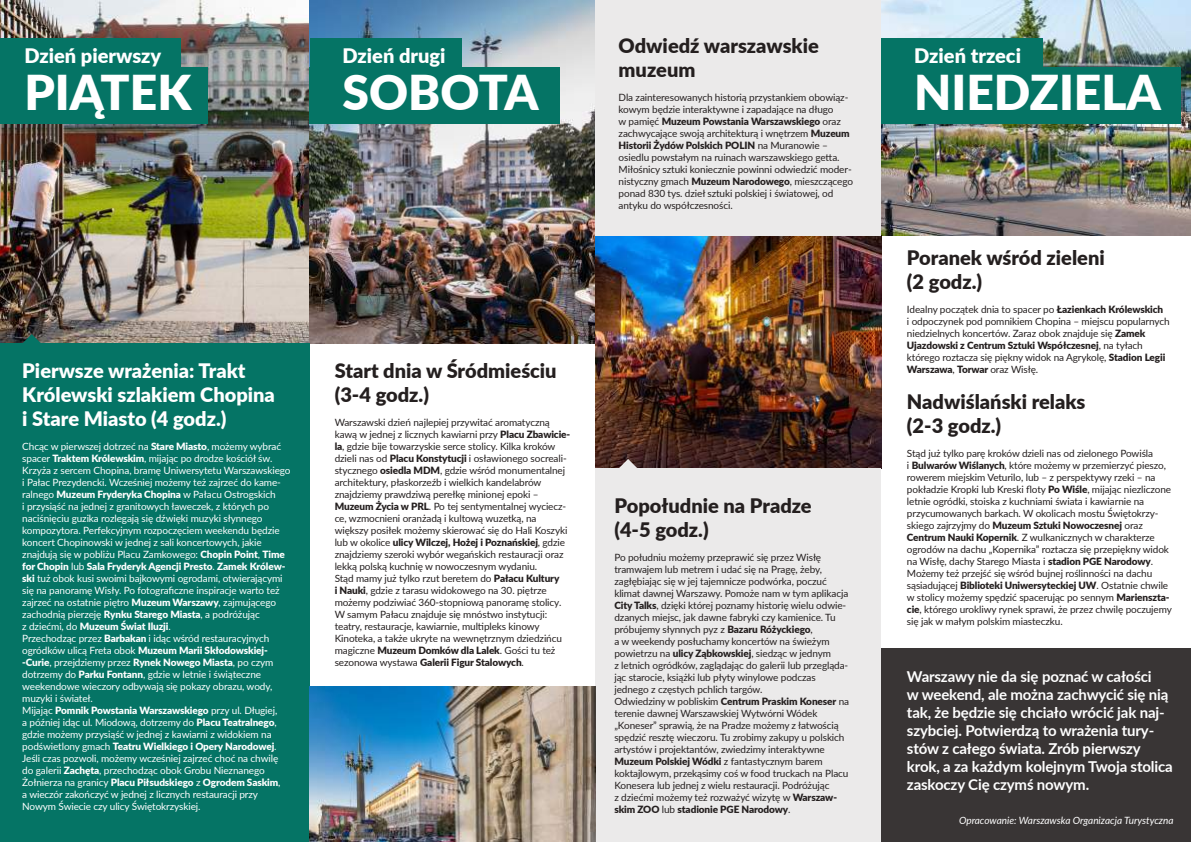
<style>
.page{position:relative;width:1191px;height:842px;background:#fff}
.page>*{position:absolute;margin:0;border:0;box-sizing:border-box;transform-origin:0 0}
.t1{font:900 48px "Lato";color:#fff}
.t2{font:900 20px/24px "Lato";color:#241f1f}
.t3{font:900 20px/24px "Lato";color:#fff}
.t4{font:700 15px/18px "Lato";letter-spacing:-.01em;color:#fff}
.t5{font:10px/12px "Lato";letter-spacing:-.01em;color:#241f1f}
.t6{font:10px/12px "Lato";letter-spacing:-.01em;color:#fff}
.t7{font:italic 10px "Lato";color:#fff}
.s1{font-weight:900}
</style>
<div class="page">
<img style="left:0;top:0;width:595px;height:344px">
<img style="left:881px;top:0;width:310px;height:235px">
<img style="left:595px;top:235px;width:286px;height:233px">
<div style="left:881px;top:649px;width:310px;height:193px;background:#393535"></div>
<div style="left:595px;top:0;width:286px;height:235px;background:#ebeaea"></div>
<div style="left:595px;top:468px;width:286px;height:374px;background:#ebeaea"></div>
<svg style="left:618px;top:459px;width:19px;height:9px"></svg>
<div style="left:0;top:343px;width:309px;height:499px;background:#057465"></div>
<svg style="left:22px;top:334px;width:19px;height:9px"></svg>
<div style="left:0;top:38px;width:180px;height:40px;background:#057465"></div>
<div style="left:0;top:67px;width:208px;height:57px;background:#057465"></div>
<div style="left:310px;top:38px;width:151px;height:40px;background:#057465"></div>
<div style="left:310px;top:67px;width:250px;height:57px;background:#057465"></div>
<div style="left:881px;top:38px;width:162px;height:40px;background:#057465"></div>
<div style="left:881px;top:67px;width:300px;height:57px;background:#057465"></div>
<img style="left:309px;top:687px;width:286px;height:155px">
<h2 class="t3" style="left:24px;top:42px;width:138px">Dzień pierwszy</h2>
<h1 class="t1" style="left:24px;top:56px;width:168px">PIĄTEK</h1>
<h2 class="t3" style="left:342px;top:42px;width:105px">Dzień drugi</h2>
<h1 class="t1" style="left:342px;top:56px;width:197px">SOBOTA</h1>
<h2 class="t2" style="left:618px;top:33px;width:202px">Odwiedź warszawskie muzeum</h2>
<p class="t5" style="left:618px;top:91px;width:236px">Dla zainteresowanych historią przystankiem obowiąz&shy;kowym będzie interaktywne i zapadające na długo<br>w pamięć <span class="s1">Muzeum Powstania Warszawskiego</span> oraz zachwycające swoją architekturą i wnętrzem <span class="s1">Muzeum Historii Żydów Polskich POLIN</span> na Muranowie – osiedlu powstałym na ruinach warszawskiego getta.<br>Miłośnicy sztuki koniecznie powinni odwiedzić moder&shy;nistyczny gmach <span class="s1">Muzeum Narodowego</span>, mieszczącego ponad 830 tys. dzieł sztuki polskiej i światowej, od antyku do współczesności.</p>
<h2 class="t3" style="left:22px;top:358px;width:254px">Pierwsze wrażenia: Trakt<br>Królewski szlakiem Chopina i Stare Miasto (4 godz.)</h2>
<p class="t6" style="left:22px;top:440px;width:270px">Chcąc w pierwszej dotrzeć na <span class="s1">Stare Miasto</span>, możemy wybrać spacer <span class="s1">Traktem Królewskim</span>, mijając po drodze kościół św.<br>Krzyża z sercem Chopina, bramę Uniwersytetu Warszawskiego i Pałac Prezydencki. Wcześniej możemy też zajrzeć do kame&shy;ralnego <span class="s1">Muzeum Fryderyka Chopina</span> w Pałacu Ostrogskich<br>i przysiąść na jednej z granitowych ławeczek, z których po naciśnięciu guzika rozlegają się dźwięki muzyki słynnego kompozytora. Perfekcyjnym rozpoczęciem weekendu będzie koncert Chopinowski w jednej z sali koncertowych, jakie znajdują się w pobliżu Placu Zamkowego: <span class="s1">Chopin Point</span>, <span class="s1">Time for Chopin</span> lub <span class="s1">Sala Fryderyk Agencji Presto</span>. <span class="s1">Zamek Królew&shy;ski</span> tuż obok kusi swoimi bajkowymi ogrodami, otwierającymi się na panoramę Wisły. Po fotograficzne inspiracje warto też zajrzeć na ostatnie piętro <span class="s1">Muzeum Warszawy</span>, zajmującego zachodnią pierzeję <span class="s1">Rynku Starego Miasta</span>, a podróżując<br>z dziećmi, do <span class="s1">Muzeum Świat Iluzji</span>.<br>Przechodząc przez <span class="s1">Barbakan</span> i idąc wśród restauracyjnych ogródków ulicą Freta obok <span class="s1">Muzeum Marii Skłodowskiej--Curie</span>, przejdziemy przez <span class="s1">Rynek Nowego Miasta</span>, po czym dotrzemy do <span class="s1">Parku Fontann</span>, gdzie w letnie i świąteczne weekendowe wieczory odbywają się pokazy obrazu, wody, muzyki i świateł.<br>Mijając <span class="s1">Pomnik Powstania Warszawskiego</span> przy ul. Długiej,<br>a później idąc ul. Miodową, dotrzemy do <span class="s1">Placu Teatralnego</span>, gdzie możemy przysiąść w jednej z kawiarni z widokiem na podświetlony gmach <span class="s1">Teatru Wielkiego i Opery Narodowej</span>.<br>Jeśli czas pozwoli, możemy wcześniej zajrzeć choć na chwilę do galerii <span class="s1">Zachęta</span>, przechodząc obok Grobu Nieznanego Żołnierza na granicy <span class="s1">Placu Piłsudskiego</span> z <span class="s1">Ogrodem Saskim</span>,<br>a wieczór zakończyć w jednej z licznych restauracji przy Nowym Świecie czy ulicy Świętokrzyskiej.</p>
<h2 class="t2" style="left:335px;top:358px;width:223px">Start dnia w Śródmieściu (3-4 godz.)</h2>
<p class="t5" style="left:335px;top:416px;width:237px">Warszawski dzień najlepiej przywitać aromatyczną kawą w jednej z licznych kawiarni przy <span class="s1">Placu Zbawicie&shy;la</span>, gdzie bije towarzyskie serce stolicy. Kilka kroków dzieli nas od <span class="s1">Placu Konstytucji</span> i osławionego socreali&shy;stycznego <span class="s1">osiedla MDM</span>, gdzie wśród monumentalnej architektury, płaskorzeźb i wielkich kandelabrów znajdziemy prawdziwą perełkę minionej epoki – <span class="s1">Muzeum Życia w PRL</span>. Po tej sentymentalnej wyciecz&shy;ce, wzmocnieni oranżadą i kultową wuzetką, na większy posiłek możemy skierować się do Hali Koszyki lub w okolice <span class="s1">ulicy Wilczej, Hożej i Poznańskiej</span>, gdzie znajdziemy szeroki wybór wegańskich restauracji oraz lekką polską kuchnię w nowoczesnym wydaniu.<br>Stąd mamy już tylko rzut beretem do <span class="s1">Pałacu Kultury<br>i Nauki</span>, gdzie z tarasu widokowego na 30. piętrze możemy podziwiać 360-stopniową panoramę stolicy.<br>W samym Pałacu znajduje się mnóstwo instytucji: teatry, restauracje, kawiarnie, multipleks kinowy Kinoteka, a także ukryte na wewnętrznym dziedzińcu magiczne <span class="s1">Muzeum Domków dla Lalek</span>. Gości tu też sezonowa wystawa <span class="s1">Galerii Figur Stalowych</span>.</p>
<h2 class="t2" style="left:614px;top:492px;width:199px">Popołudnie na Pradze (4-5 godz.)</h2>
<p class="t5" style="left:614px;top:551px;width:236px">Po południu możemy przeprawić się przez Wisłę tramwajem lub metrem i udać się na Pragę, żeby, zagłębiając się w jej tajemnicze podwórka, poczuć klimat dawnej Warszawy. Pomoże nam w tym aplikacja <span class="s1">City Talks</span>, dzięki której poznamy historię wielu odwie&shy;dzanych miejsc, jak dawne fabryki czy kamienice. Tu próbujemy słynnych pyz z <span class="s1">Bazaru Różyckiego</span>,<br>a w weekendy posłuchamy koncertów na świeżym powietrzu na <span class="s1">ulicy Ząbkowskiej</span>, siedząc w jednym<br>z letnich ogródków, zaglądając do galerii lub przegląda&shy;jąc starocie, książki lub płyty winylowe podczas jednego z częstych pchlich targów.<br>Odwiedziny w pobliskim <span class="s1">Centrum Praskim Koneser</span> na terenie dawnej Warszawskiej Wytwórni Wódek „Koneser” sprawią, że na Pradze możemy z łatwością spędzić resztę wieczoru. Tu zrobimy zakupy u polskich artystów i projektantów, zwiedzimy interaktywne <span class="s1">Muzeum Polskiej Wódki</span> z fantastycznym barem koktajlowym, przekąsimy coś w food truckach na Placu Konesera lub jednej z wielu restauracji. Podróżując<br>z dziećmi możemy też rozważyć wizytę w <span class="s1">Warszaw&shy;skim ZOO</span> lub <span class="s1">stadionie PGE Narodowy</span>.</p>
<h2 class="t3" style="left:914px;top:42px;width:108px">Dzień trzeci</h2>
<h1 class="t1" style="left:914px;top:56px;width:248px">NIEDZIELA</h1>
<h2 class="t2" style="left:907px;top:245px;width:199px">Poranek wśród zieleni (2 godz.)</h2>
<p class="t5" style="left:907px;top:303px;width:264px">Idealny początek dnia to spacer po <span class="s1">Łazienkach Królewskich<br></span>i odpoczynek pod pomnikiem Chopina – miejscu popularnych niedzielnych koncertów. Zaraz obok znajduje się <span class="s1">Zamek Ujazdowski z Centrum Sztuki Współczesnej</span>, na tyłach którego roztacza się piękny widok na Agrykolę, <span class="s1">Stadion Legii Warszawa</span>, <span class="s1">Torwar</span> oraz Wisłę.</p>
<h2 class="t2" style="left:907px;top:389px;width:180px">Nadwiślański relaks (2-3 godz.)</h2>
<p class="t5" style="left:907px;top:447px;width:266px">Stąd już tylko parę kroków dzieli nas od zielonego Powiśla<br>i <span class="s1">Bulwarów Wiślanych</span>, które możemy w przemierzyć pieszo, rowerem miejskim Veturilo, lub – z perspektywy rzeki – na pokładzie Kropki lub Kreski floty <span class="s1">Po Wiśle</span>, mijając niezliczone letnie ogródki, stoiska z kuchniami świata i kawiarnie na przycumowanych barkach. W okolicach mostu Świętokrzy&shy;skiego zajrzyjmy do <span class="s1">Muzeum Sztuki Nowoczesnej</span> oraz <span class="s1">Centrum Nauki Kopernik</span>. Z wulkanicznych w charakterze ogrodów na dachu „Kopernika” roztacza się przepiękny widok na Wisłę, dachy Starego Miasta i <span class="s1">stadion PGE Narodowy</span>.<br>Możemy też przejść się wśród bujnej roślinności na dachu sąsiadującej <span class="s1">Biblioteki Uniwersyteckiej UW</span>. Ostatnie chwile w stolicy możemy spędzić spacerując po sennym <span class="s1">Marienszta&shy;cie</span>, którego urokliwy rynek sprawi, że przez chwilę poczujemy się jak w małym polskim miasteczku.</p>
<p class="t4" style="left:907px;top:667px;width:267px">Warszawy nie da się poznać w całości<br>w weekend, ale można zachwycić się nią tak, że będzie się chciało wrócić jak naj&shy;szybciej. Potwierdzą to wrażenia tury&shy;stów z całego świata. Zrób pierwszy krok, a za każdym kolejnym Twoja stolica zaskoczy Cię czymś nowym.</p>
<p class="t7" style="left:959px;top:814px;width:216px">Opracowanie: Warszawska Organizacja Turystyczna</p>
</div>
